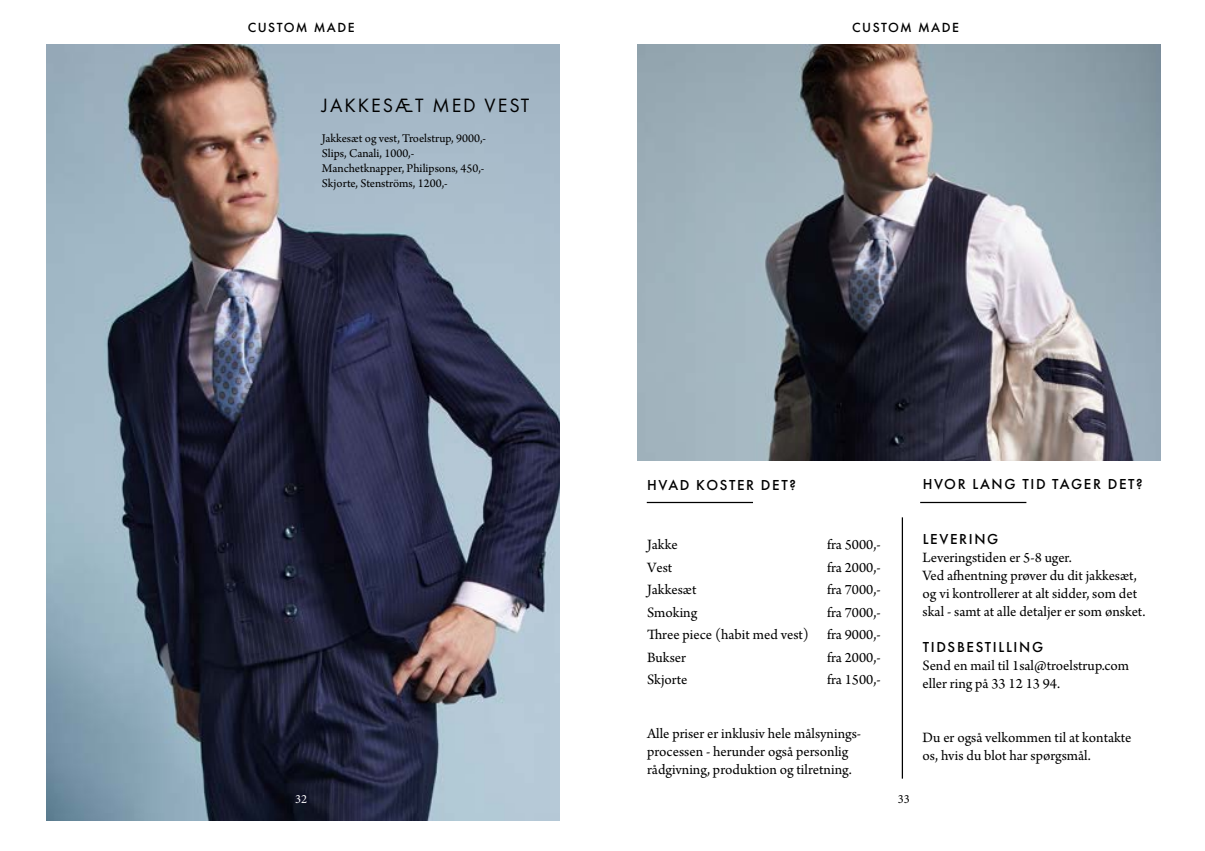
<style>
.page{position:relative;width:1205px;height:851px;background:#fff}
.page>*{position:absolute;margin:0;border:0;box-sizing:border-box;transform-origin:0 0}
.t1{font:20px "Futura PT";letter-spacing:.1em;color:#000}
.t2{font:15px/18px "Arno Pro";color:#000}
.t3{font:500 15px "Futura PT";letter-spacing:.11em;color:#000}
.t4{font:500 13.75px "Futura PT";letter-spacing:.11em;color:#000}
.t5{font:12.5px/15px "Arno Pro";color:#000}
.t6{font:12.5px "Minion Pro";color:#fff}
.t7{font:12.5px "Minion Pro";color:#000}
</style>
<div class="page">
<img style="left:637px;top:44px;width:523px;height:417px">
<img style="left:46px;top:44px;width:514px;height:776px">
<hr style="left:902px;top:517px;width:1px;height:261px;background:#000">
<hr style="left:647px;top:502px;width:106px;height:1px;background:#000">
<hr style="left:920px;top:502px;width:106px;height:1px;background:#000">
<p class="t4" style="left:248px;top:19px;width:108px">CUSTOM MADE</p>
<p class="t4" style="left:852px;top:19px;width:108px">CUSTOM MADE</p>
<h1 class="t1" style="left:322px;top:94px;width:209px">JAKKESÆT MED VEST</h1>
<p class="t5" style="left:322px;top:132px;width:166px">Jakkesæt og vest, Troelstrup, 9000,-<br>Slips, Canali, 1000,-<br>Manchetknapper, Philipsons, 450,-<br>Skjorte, Stenströms, 1200,-</p>
<p class="t3" style="left:647px;top:476px;width:150px">HVAD KOSTER DET?</p>
<p class="t3" style="left:922px;top:475px;width:221px">HVOR LANG TID TAGER DET?</p>
<p class="t2" style="left:647px;top:536px;width:32px">Jakke</p>
<p class="t2" style="left:827px;top:536px;width:55px">fra 5000,-</p>
<p class="t2" style="left:647px;top:558px;width:27px">Vest</p>
<p class="t2" style="left:827px;top:558px;width:55px">fra 2000,-</p>
<p class="t2" style="left:647px;top:581px;width:51px">Jakkesæt</p>
<p class="t2" style="left:827px;top:581px;width:55px">fra 7000,-</p>
<p class="t2" style="left:647px;top:603px;width:52px">Smoking</p>
<p class="t2" style="left:647px;top:601px;width:235px;line-height:22.5px;text-align:justify;text-indent:180px">fra 7000,- Three piece (habit med vest) fra 9000,- Bukser</p>
<p class="t2" style="left:827px;top:648px;width:55px">fra 2000,-</p>
<p class="t2" style="left:647px;top:671px;width:42px">Skjorte</p>
<p class="t2" style="left:827px;top:671px;width:55px">fra 1500,-</p>
<p class="t2" style="left:647px;top:725px;width:216px">Alle priser er inklusiv hele målsynings&shy;processen - herunder også personlig rådgivning, produktion og tilretning.</p>
<p class="t6" style="left:295px;top:790px;width:14px">32</p>
<p class="t7" style="left:898px;top:790px;width:13px">33</p>
<p class="t3" style="left:922px;top:529px;width:77px">LEVERING</p>
<p class="t2" style="left:922px;top:548px;width:224px">Leveringstiden er 5-8 uger.<br>Ved afhentning prøver du dit jakkesæt, og vi kontrollerer at alt sidder, som det skal - samt at alle detaljer er som ønsket.</p>
<p class="t3" style="left:922px;top:637px;width:122px">TIDSBESTILLING</p>
<p class="t2" style="left:922px;top:656px;width:208px">Send en mail til 1sal@troelstrup.com eller ring på 33 12 13 94.</p>
<p class="t2" style="left:922px;top:728px;width:210px">Du er også velkommen til at kontakte os, hvis du blot har spørgsmål.</p>
</div>
